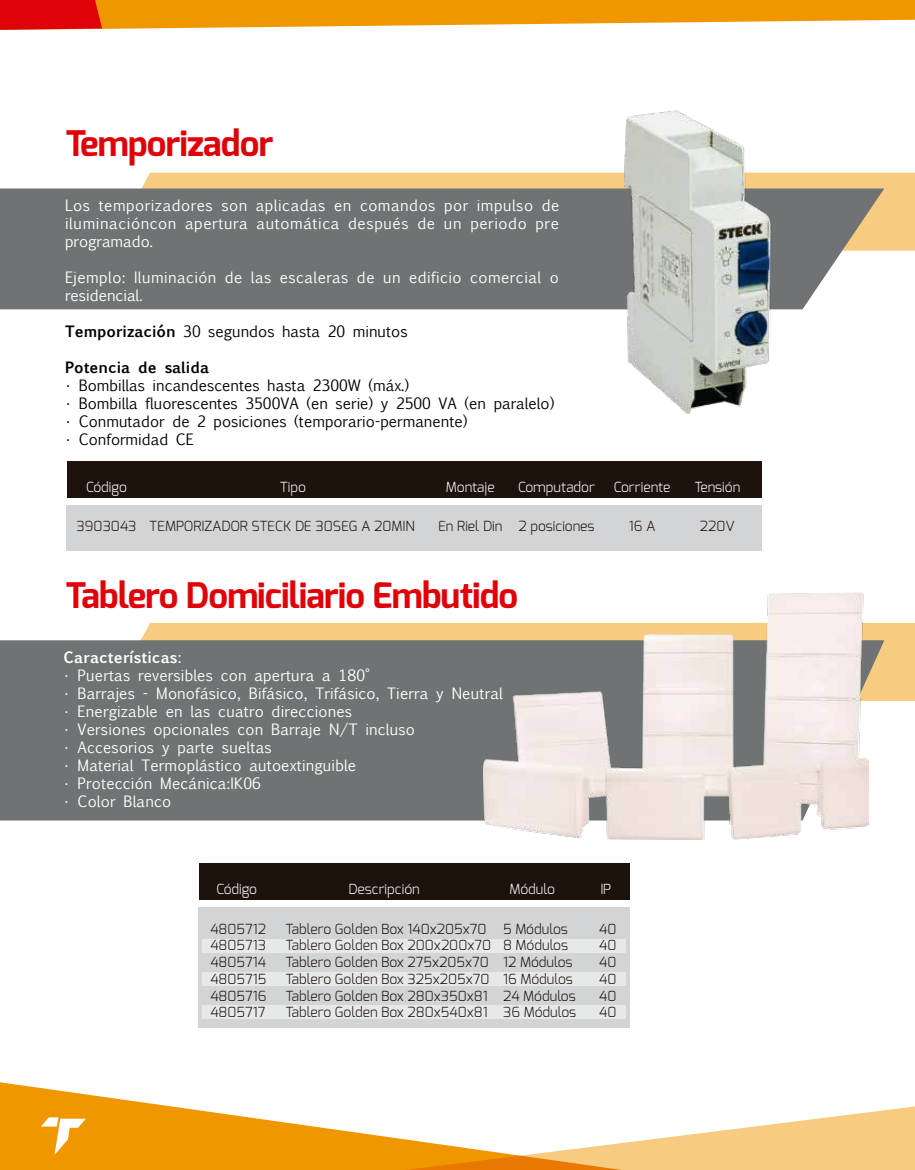
<style>
.page{position:relative;width:915px;height:1170px;background:#fff}
.page>*{position:absolute;margin:0;border:0;box-sizing:border-box;transform-origin:0 0}
.t1{font:700 35.25px "Exo";letter-spacing:-.02em;color:#e00209}
.t2{font:15px/18px "Euphemia UCAS";letter-spacing:.01em;color:#fff;text-align:justify}
.t3{font:15px "Euphemia UCAS";color:#000}
.t4{font:15px/18px "Euphemia UCAS";letter-spacing:.03em;color:#fff}
.t5{font:700 15px "Euphemia UCAS";color:#000}
.t6{font:700 15px "Euphemia UCAS";letter-spacing:.01em;color:#fff}
.t7{font:300 13.95px/16.6px "Exo";color:#1e120d;text-align:justify}
.t8{font:300 13.95px "Exo";color:#fff}
.s1{font-weight:700}
</style>
<div class="page">
<div style="left:142px;top:172px;width:772px;height:78px;background:#f7cb80"></div>
<div style="left:141px;top:622px;width:773px;height:78px;background:#f7cb80"></div>
<div style="left:0;top:188px;width:883px;height:121px;background:#707373"></div>
<div style="left:66px;top:505px;width:695px;height:46px;background:#d2d4d5"></div>
<div style="left:67px;top:461px;width:694px;height:36px;background:#1e120d"></div>
<div style="left:198px;top:907px;width:431px;height:121px;background:#d2d4d5"></div>
<div style="left:202px;top:938px;width:423px;height:14px;background:#e7e8e8"></div>
<div style="left:202px;top:972px;width:423px;height:13px;background:#e7e8e8"></div>
<div style="left:202px;top:1005px;width:423px;height:13px;background:#e7e8e8"></div>
<div style="left:199px;top:863px;width:430px;height:36px;background:#1e120d"></div>
<div style="left:0;top:640px;width:884px;height:180px;background:#707373"></div>
<img style="left:610px;top:110px;width:171px;height:304px">
<img style="left:483px;top:592px;width:384px;height:247px">
<svg style="left:765px;top:1106px;width:149px;height:63px;fill:#f7cb80"></svg>
<svg style="left:0;top:1082px;width:765px;height:87px"></svg>
<svg style="left:41px;top:1117px;width:45px;height:37px"></svg>
<svg style="left:0;top:0;width:914px;height:30px"></svg>
<h1 class="t1" style="left:65px;top:120px;width:209px">Temporizador</h1>
<p class="t2" style="left:65px;top:196px;width:495px">Los temporizadores son aplicadas en comandos por impulso de iluminacióncon apertura automática después de un periodo pre programado.</p>
<p class="t4" style="left:65px;top:268px;width:495px">Ejemplo: Iluminación de las escaleras de un edificio comercial o residencial.</p>
<p class="t3" style="left:65px;top:320px;width:344px"><span class="s1">Temporización</span> 30 segundos hasta 20 minutos</p>
<p class="t5" style="left:65px;top:356px;width:145px">Potencia de salida</p>
<p class="t3" style="left:65px;top:374px;width:345px">• Bombillas incandescentes hasta 2300W (máx.)</p>
<p class="t3" style="left:65px;top:392px;width:490px">• Bombilla fluorescentes 3500VA (en serie) y 2500 VA (en paralelo)</p>
<p class="t3" style="left:65px;top:410px;width:404px">• Conmutador de 2 posiciones (temporario-permanente)</p>
<p class="t3" style="left:65px;top:428px;width:130px">• Conformidad CE</p>
<p class="t8" style="left:86px;top:478px;width:42px">Código</p>
<p class="t8" style="left:279px;top:478px;width:28px">Tipo</p>
<p class="t8" style="left:445px;top:478px;width:50px">Montaje</p>
<p class="t8" style="left:518px;top:478px;width:78px">Computador</p>
<p class="t8" style="left:613px;top:478px;width:58px">Corriente</p>
<p class="t8" style="left:694px;top:478px;width:47px">Tensión</p>
<p class="t7" style="left:77px;top:518px;width:339px">3903043 TEMPORIZADOR STECK DE 30SEG A 20MIN</p>
<p class="t7" style="left:438px;top:518px;width:158px">En Riel Din 2 posiciones</p>
<p class="t7" style="left:628px;top:518px;width:28px">16 A</p>
<p class="t7" style="left:699px;top:518px;width:36px">220V</p>
<h1 class="t1" style="left:65px;top:572px;width:454px">Tablero Domiciliario Embutido</h1>
<p class="t6" style="left:64px;top:645px;width:120px">Características:</p>
<p class="t2" style="left:64px;top:666px;width:308px">• Puertas reversibles con apertura a 180°</p>
<p class="t2" style="left:64px;top:684px;width:440px">• Barrajes - Monofásico, Bifásico, Trifásico, Tierra y Neutral</p>
<p class="t2" style="left:64px;top:702px;width:290px">• Energizable en las cuatro direcciones</p>
<p class="t2" style="left:64px;top:720px;width:353px">• Versiones opcionales con Barraje N/T incluso</p>
<p class="t2" style="left:64px;top:738px;width:209px">• Accesorios y parte sueltas</p>
<p class="t2" style="left:64px;top:756px;width:294px">• Material Termoplástico autoextinguible</p>
<p class="t2" style="left:64px;top:774px;width:199px">• Protección Mecánica:IK06</p>
<p class="t2" style="left:64px;top:792px;width:109px">• Color Blanco</p>
<p class="t8" style="left:216px;top:879px;width:42px">Código</p>
<p class="t8" style="left:348px;top:879px;width:73px">Descripción</p>
<p class="t8" style="left:509px;top:879px;width:47px">Módulo</p>
<p class="t8" style="left:600px;top:879px;width:12px">IP</p>
<p class="t7" style="left:210px;top:920px;width:58px">4805712<br>4805713<br>4805714<br>4805715<br>4805716<br>4805717</p>
<p class="t7" style="left:285px;top:920px;width:207px;text-align:left">Tablero Golden Box 140x205x70<br>Tablero Golden Box 200x200x70<br>Tablero Golden Box 275x205x70<br>Tablero Golden Box 325x205x70<br>Tablero Golden Box 280x350x81<br>Tablero Golden Box 280x540x81</p>
<p class="t7" style="left:599px;top:920px;width:19px">40<br>40<br>40<br>40<br>40<br>40</p>
<p class="t7" style="left:503px;top:920px;width:74px;text-align:left">5 Módulos<br>8 Módulos<br>12 Módulos<br>16 Módulos<br>24 Módulos<br>36 Módulos</p>
</div>
